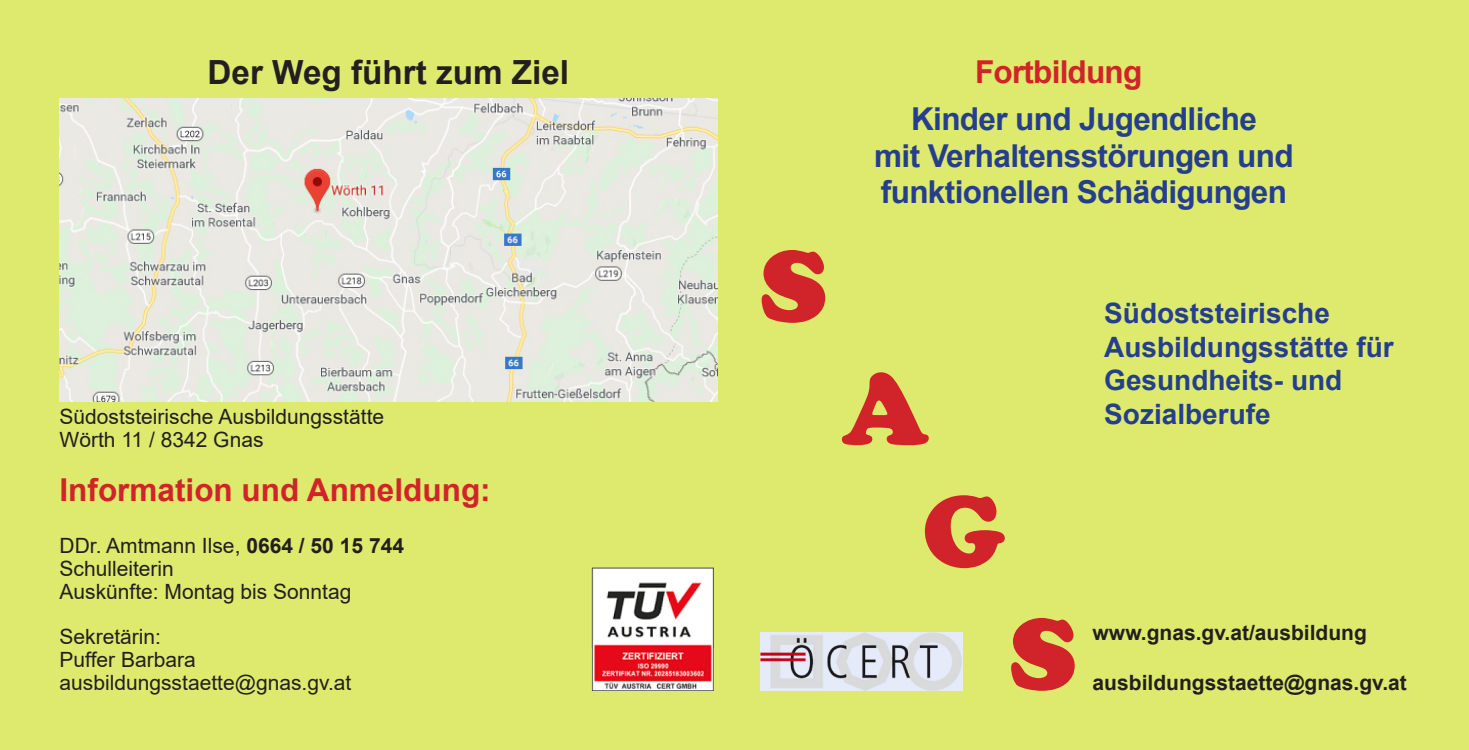
<style>
.page{position:relative;width:1469px;height:750px;background:#fff}
.page>*{position:absolute;margin:0;border:0;box-sizing:border-box;transform-origin:0 0}
.t1{font:900 105px "Cooper";color:#d1232a}
.t2{font:700 33.25px "Arial";color:#231f20}
.t3{font:700 31.5px "Arial";letter-spacing:-.02em;color:#253f8e}
.t4{font:700 31.5px "Arial";color:#d1232a}
.t5{font:700 31.5px "Arial";letter-spacing:-.025em;color:#d1232a}
.t6{font:700 28px/33.6px "Arial";color:#253f8e}
.t7{font:21px/22.8px "Arial";color:#231f20}
.t8{font:700 21px "Arial";color:#231f20}
.s1{font-weight:700}
</style>
<div class="page">
<div style="left:0;top:0;width:1468px;height:749px;background:#ddea6d"></div>
<img style="left:60px;top:98px;width:657px;height:303px">
<img style="left:587px;top:565px;width:132px;height:131px">
<div style="left:965px;top:294px;width:124px;height:145px;background:#ddea6d"></div>
<img style="left:760px;top:632px;width:202px;height:58px">
<p class="t2" style="left:207px;top:49px;width:363px">Der Weg führt zum Ziel</p>
<p class="t7" style="left:60px;top:404px;width:326px">Südoststeirische Ausbildungsstätte</p>
<p class="t7" style="left:60px;top:427px;width:205px">Wörth 11 / 8342 Gnas</p>
<p class="t4" style="left:60px;top:467px;width:433px">Information und Anmeldung:</p>
<p class="t7" style="left:60px;top:534px;width:346px">DDr. Amtmann Ilse, <span class="s1">0664 / 50 15 744</span></p>
<p class="t7" style="left:60px;top:556px;width:116px">Schulleiterin</p>
<p class="t7" style="left:60px;top:579px;width:293px">Auskünfte: Montag bis Sonntag</p>
<p class="t7" style="left:60px;top:625px;width:103px">Sekretärin:</p>
<p class="t7" style="left:60px;top:647px;width:293px">Puffer Barbara ausbildungsstaette@gnas.gv.at</p>
<p class="t1" style="left:759px;top:225px;width:69px">S</p>
<p class="t5" style="left:975px;top:49px;width:169px">Fortbildung</p>
<p class="t3" style="left:911px;top:96px;width:347px">Kinder und Jugendliche</p>
<p class="t3" style="left:874px;top:133px;width:421px">mit Verhaltensstörungen und</p>
<p class="t3" style="left:880px;top:170px;width:408px">funktionellen Schädigungen</p>
<p class="t1" style="left:842px;top:347px;width:88px">A</p>
<p class="t6" style="left:1104px;top:296px;width:227px">Südoststeirische</p>
<p class="t6" style="left:1104px;top:330px;width:291px">Ausbildungsstätte für<br>Gesundheits- und</p>
<p class="t6" style="left:1104px;top:397px;width:168px">Sozialberufe</p>
<p class="t1" style="left:922px;top:470px;width:85px">G</p>
<p class="t1" style="left:1009px;top:592px;width:69px">S</p>
<p class="t8" style="left:1092px;top:617px;width:276px">www.gnas.gv.at/ausbildung</p>
<p class="t8" style="left:1092px;top:667px;width:316px">ausbildungsstaette@gnas.gv.at</p>
</div>
